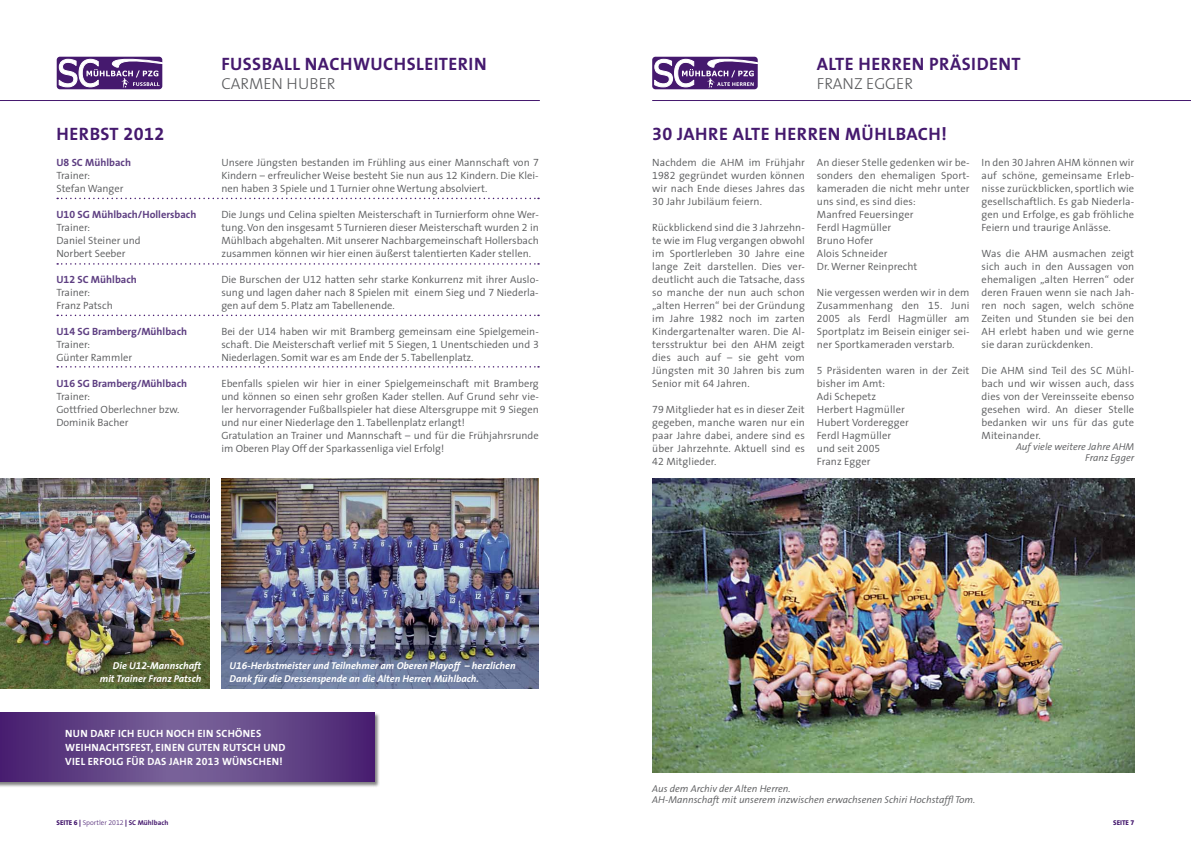
<style>
.page{position:relative;width:1191px;height:842px;background:#fff}
.page>*{position:absolute;margin:0;border:0;box-sizing:border-box;transform-origin:0 0}
.t1{font:700 18px "The Sans SN";letter-spacing:.025em;color:#45196e}
.t2{font:300 16px "The Sans SN";color:#58595b}
.t3{font:300 10.5px/13px "The Sans SN";color:#58595b;text-align:justify}
.t4{font:700 10.5px "The Sans SN";letter-spacing:.02em;color:#fff}
.t5{font:700 10.5px "The Sans SN";color:#5e3f82}
.t6{font:italic 700 10px/13px "The Sans SN";color:#fff;text-align:right}
.t7{font:italic 300 10px/11px "The Sans SN";color:#58595b;text-align:right}
.t8{font:300 7px "The Sans SN";color:#45196e}
.t9{font:800 7px "The Sans SN";letter-spacing:-.005em;color:#45196e}
.s1{font-weight:800}
.s2{font-weight:700}
</style>
<div class="page">
<div style="left:0;top:712px;width:380px;height:75px;background:#000;opacity:.5"></div>
<svg style="left:0;top:712px;width:374px;height:70px;background:#614385"></svg>
<div style="left:652px;top:57px;width:105px;height:32px;background:#45196e;border-radius:3px"></div>
<svg style="left:654px;top:56px;width:104px;height:32px"></svg>
<img style="left:0;top:478px;width:209px;height:211px">
<img style="left:652px;top:478px;width:482px;height:294px">
<hr style="left:652px;top:100px;width:539px;height:1px;background:#45196e">
<svg style="left:57px;top:57px;width:105px;height:32px"></svg>
<svg style="left:59px;top:56px;width:104px;height:31px"></svg>
<hr style="left:0;top:100px;width:540px;height:1px;background:#45196e">
<svg style="left:57px;top:198px;width:482px;height:1px"></svg>
<svg style="left:57px;top:315px;width:482px;height:1px"></svg>
<svg style="left:57px;top:366px;width:482px;height:2px"></svg>
<svg style="left:57px;top:263px;width:482px;height:2px"></svg>
<img style="left:221px;top:478px;width:317px;height:211px">
<h1 class="t1" style="left:56px;top:119px;width:24px">HERBST</h1>
<h1 class="t1" style="left:124px;top:119px;width:42px">2012</h1>
<p class="t5" style="left:56px;top:154px;width:76px">U8 SC MÜHLBACH</p>
<p class="t3" style="left:56px;top:169px;width:69px">Trainer:<br>Stefan Wanger</p>
<p class="t5" style="left:56px;top:206px;width:141px">U10 SG MÜHLBACH/HOLLERSBACH</p>
<p class="t3" style="left:56px;top:221px;width:86px;text-align:left">Trainer:<br>Daniel Steiner und<br>Norbert Seeber</p>
<p class="t5" style="left:56px;top:271px;width:82px">U12 SC MÜHLBACH</p>
<p class="t3" style="left:56px;top:286px;width:58px">Trainer:<br>Franz Patsch</p>
<p class="t5" style="left:56px;top:323px;width:132px">U14 SG BRAMBERG/MÜHLBACH</p>
<p class="t3" style="left:56px;top:338px;width:77px">Trainer:<br>Günter Rammler</p>
<p class="t5" style="left:56px;top:375px;width:132px">U16 SG BRAMBERG/MÜHLBACH</p>
<p class="t3" style="left:56px;top:390px;width:124px;text-align:left">Trainer:<br>Gottfried Oberlechner bzw.<br>Dominik Bacher</p>
<h1 class="t1" style="left:221px;top:49px;width:11px">FUSSBALL</h1>
<h1 class="t1" style="left:305px;top:49px;width:181px">NACHWUCHSLEITERIN</h1>
<h2 class="t2" style="left:221px;top:70px;width:87px">CARMEN HUBER</h2>
<p class="t3" style="left:221px;top:156px;width:319px">Unsere Jüngsten bestanden im Frühling aus einer Mannschaft von 7<br>Kindern – erfreulicher Weise besteht Sie nun aus 12 Kindern. Die Klei&shy;nen haben 3 Spiele und 1 Turnier ohne Wertung absolviert.</p>
<p class="t3" style="left:221px;top:208px;width:319px">Die Jungs und Celina spielten Meisterschaft in Turnierform ohne Wer&shy;tung. Von den insgesamt 5 Turnieren dieser Meisterschaft wurden 2 in Mühlbach abgehalten. Mit unserer Nachbargemeinschaft Hollersbach zusammen können wir hier einen äußerst talentierten Kader stellen.</p>
<p class="t3" style="left:221px;top:273px;width:319px">Die Burschen der U12 hatten sehr starke Konkurrenz mit ihrer Auslo&shy;sung und lagen daher nach 8 Spielen mit einem Sieg und 7 Niederla&shy;gen auf dem 5. Platz am Tabellenende.</p>
<p class="t3" style="left:221px;top:325px;width:319px">Bei der U14 haben wir mit Bramberg gemeinsam eine Spielgemein&shy;schaft. Die Meisterschaft verlief mit 5 Siegen, 1 Unentschieden und 3<br>Niederlagen. Somit war es am Ende der 5. Tabellenplatz.</p>
<p class="t3" style="left:221px;top:377px;width:319px;text-align:left">Ebenfalls spielen wir hier in einer Spielgemeinschaft mit Bramberg und können so einen sehr großen Kader stellen. Auf Grund sehr vie&shy;ler hervorragender Fußballspieler hat diese Altersgruppe mit 9 Siegen und nur einer Niederlage den 1. Tabellenplatz erlangt!<br>Gratulation an Trainer und Mannschaft – und für die Frühjahrsrunde im Oberen Play Off der Sparkassenliga viel Erfolg!</p>
<p class="t6" style="left:100px;top:659px;width:103px">Die U12-Mannschaft mit Trainer Franz Patsch</p>
<p class="t6" style="left:230px;top:659px;width:287px;text-align:left">U16-Herbstmeister und Teilnehmer am Oberen Playoff – herzlichen<br>Dank für die Dressenspende an die Alten Herren Mühlbach.</p>
<p class="t4" style="left:65px;top:724px;width:79px">NUN DARF ICH EUC</p>
<p class="t4" style="left:156px;top:724px;width:18px">H NOC</p>
<p class="t4" style="left:187px;top:724px;width:63px">H EIN SCHÖNES</p>
<p class="t4" style="left:65px;top:738px;width:34px">WEIHNAC</p>
<p class="t4" style="left:112px;top:738px;width:60px">HTSFEST, EINEN</p>
<p class="t4" style="left:187px;top:738px;width:15px">GUTEN</p>
<p class="t4" style="left:223px;top:738px;width:13px">RUTSC</p>
<p class="t4" style="left:253px;top:738px;width:34px">H UN D</p>
<p class="t4" style="left:65px;top:752px;width:182px">VIEL ERFOLG FÜR DAS JAHR 2013 WÜNSC</p>
<p class="t4" style="left:259px;top:752px;width:25px">HEN!</p>
<h1 class="t1" style="left:817px;top:49px;width:10px">ALTE</h1>
<h1 class="t1" style="left:858px;top:49px;width:25px">HERREN</h1>
<h1 class="t1" style="left:929px;top:49px;width:71px">PRÄSIDENT</h1>
<h2 class="t2" style="left:817px;top:70px;width:18px">FRANZ</h2>
<h2 class="t2" style="left:866px;top:70px;width:19px">EGGER</h2>
<h1 class="t1" style="left:652px;top:119px;width:296px">30 JAHRE ALTE H ERREN MÜH LBACH!</h1>
<p class="t3" style="left:652px;top:156px;width:154px">Nachdem die AHM im Frühjahr 1982 gegründet wurden können wir nach Ende dieses Jahres das 30 Jahr Jubiläum feiern.</p>
<p class="t3" style="left:652px;top:221px;width:154px">Rückblickend sind die 3 Jahrzehn&shy;te wie im Flug vergangen obwohl im Sportlerleben 30 Jahre eine lange Zeit darstellen. Dies ver&shy;deutlicht auch die Tatsache, dass so manche der nun auch schon „alten Herren“ bei der Gründung im Jahre 1982 noch im zarten Kindergartenalter waren. Die Al&shy;tersstruktur bei den AHM zeigt dies auch auf – sie geht vom Jüngsten mit 30 Jahren bis zum Senior mit 64 Jahren.</p>
<p class="t3" style="left:652px;top:403px;width:154px">79 Mitglieder hat es in dieser Zeit gegeben, manche waren nur ein paar Jahre dabei, andere sind es über Jahrzehnte. Aktuell sind es 42 Mitglieder.</p>
<p class="t3" style="left:981px;top:156px;width:154px">In den 30 Jahren AHM können wir auf schöne, gemeinsame Erleb&shy;nisse zurückblicken, sportlich wie gesellschaftlich. Es gab Niederla&shy;gen und Erfolge, es gab fröhliche Feiern und traurige Anlässe.</p>
<p class="t3" style="left:981px;top:247px;width:154px">Was die AHM ausmachen zeigt sich auch in den Aussagen von ehemaligen „alten Herren“ oder deren Frauen wenn sie nach Jah&shy;ren noch sagen, welch schöne Zeiten und Stunden sie bei den AH erlebt haben und wie gerne sie daran zurückdenken.</p>
<p class="t3" style="left:981px;top:364px;width:154px">Die AHM sind Teil des SC Mühl&shy;bach und wir wissen auch, dass dies von der Vereinsseite ebenso gesehen wird. An dieser Stelle bedanken wir uns für das gute Miteinander.</p>
<p class="t7" style="left:1016px;top:441px;width:120px">Auf viele weitere Jahre AHM<br>Franz Egger</p>
<p class="t3" style="left:817px;top:156px;width:154px;text-align:left">An dieser Stelle gedenken wir be&shy;sonders den ehemaligen Sport&shy;kameraden die nicht mehr unter uns sind, es sind dies:<br>Manfred Feuersinger<br>Ferdl Hagmüller<br>Bruno Hofer<br>Alois Schneider<br>Dr. Werner Reinprecht</p>
<p class="t3" style="left:817px;top:286px;width:154px">Nie vergessen werden wir in dem Zusammenhang den 15. Juni 2005 als Ferdl Hagmüller am Sportplatz im Beisein einiger sei&shy;ner Sportkameraden verstarb.</p>
<p class="t3" style="left:817px;top:364px;width:154px;text-align:left">5 Präsidenten waren in der Zeit bisher im Amt:<br>Adi Schepetz<br>Herbert Hagmüller<br>Hubert Vorderegger<br>Ferdl Hagmüller<br>und seit 2005<br>Franz Egger</p>
<p class="t7" style="left:652px;top:783px;width:325px;text-align:left">Aus dem Archiv der Alten Herren.<br>AH-Mannschaft mit unserem inzwischen erwachsenen Schiri Hochstaffl Tom.</p>
<p class="t8" style="left:57px;top:817px;width:113px"><span class="s1">SEITE 6 |</span> SPORTLER 2012 <span class="s1">|</span> <span class="s2">SC MÜHLBACH</span></p>
<p class="t9" style="left:1113px;top:817px;width:23px">SEITE 7</p>
</div>
